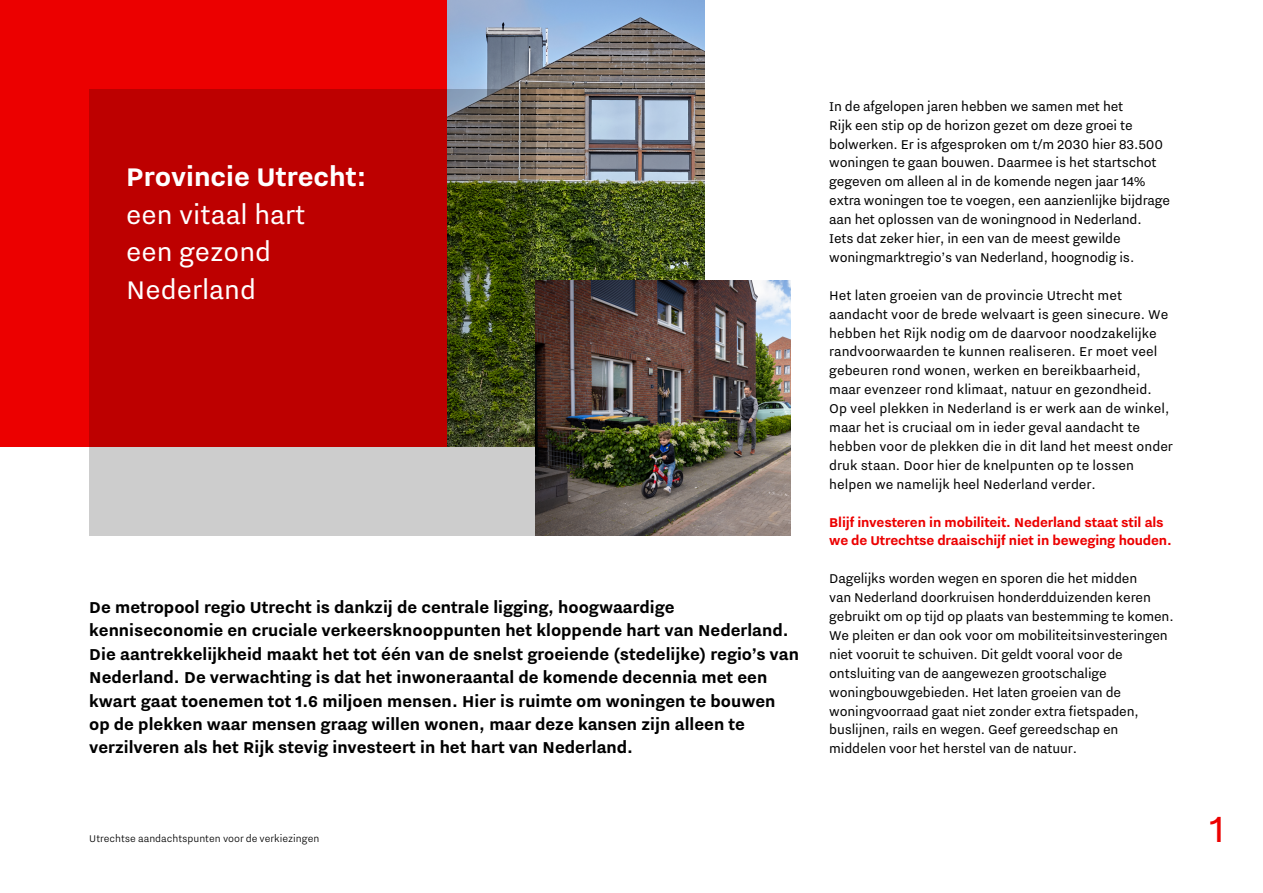
<style>
.page{position:relative;width:1263px;height:893px;background:#fff}
.page>*{position:absolute;margin:0;border:0;box-sizing:border-box;transform-origin:0 0}
.t1{font:45px "Nitti Utrecht";color:#ec0000}
.Hoofdtitel{font:31.5px/37.8px "Nitti Utrecht";color:#fff}
.Hoofdtitel-2{font:700 31.5px "Nitti Utrecht";color:#fff}
.Intro{font:700 19.5px/23.4px "Nitti Utrecht";color:#000}
.Basistekst{font:15.75px/18.9px "Nitti Utrecht";letter-spacing:-.01em;color:#000}
.Kop_1{font:700 15.75px/18.9px "Nitti Utrecht";letter-spacing:-.01em;color:#ec0000}
.t2{font:300 12px "Nitti Utrecht";color:#000}
</style>
<div class="page">
<img style="left:446px;top:0;width:258px;height:281px">
<div style="left:0;top:0;width:446px;height:446px;background:#ec0000"></div>
<svg style="left:89px;top:89px;width:447px;height:447px;background:#ad352f"></svg>
<img style="left:536px;top:281px;width:255px;height:255px">
<h1 class="Hoofdtitel-2" style="left:126px;top:159px;width:242px">Provincie Utrecht:</h1>
<h1 class="Hoofdtitel" style="left:126px;top:195px;width:181px">een vitaal hart een gezond<br>Nederland</h1>
<p class="Intro" style="left:89px;top:595px;width:711px">De metropool regio Utrecht is dankzij de centrale ligging, hoogwaardige kenniseconomie en cruciale verkeersknooppunten het kloppende hart van Nederland.<br>Die aantrekkelijkheid maakt het tot één van de snelst groeiende (stedelijke) regio’s van Nederland. De verwachting is dat het inwoneraantal de komende decennia met een kwart gaat toenemen tot 1.6 miljoen mensen. Hier is ruimte om woningen te bouwen op de plekken waar mensen graag willen wonen, maar deze kansen zijn alleen te verzilveren als het Rijk stevig investeert in het hart van Nederland.</p>
<p class="t2" style="left:89px;top:832px;width:232px">Utrechtse aandachtspunten voor de verkiezingen</p>
<p class="Basistekst" style="left:829px;top:96px;width:342px">In de afgelopen jaren hebben we samen met het<br>Rijk een stip op de horizon gezet om deze groei te bolwerken. Er is afgesproken om t/m 2030 hier 83.500 woningen te gaan bouwen. Daarmee is het startschot gegeven om alleen al in de komende negen jaar 14% extra woningen toe te voegen, een aanzienlijke bijdrage aan het oplossen van de woningnood in Nederland.<br>Iets dat zeker hier, in een van de meest gewilde woningmarktregio’s van Nederland, hoognodig is.</p>
<p class="Basistekst" style="left:829px;top:285px;width:345px">Het laten groeien van de provincie Utrecht met aandacht voor de brede welvaart is geen sinecure. We hebben het Rijk nodig om de daarvoor noodzakelijke randvoorwaarden te kunnen realiseren. Er moet veel gebeuren rond wonen, werken en bereikbaarheid, maar evenzeer rond klimaat, natuur en gezondheid.<br>Op veel plekken in Nederland is er werk aan de winkel, maar het is cruciaal om in ieder geval aandacht te hebben voor de plekken die in dit land het meest onder druk staan. Door hier de knelpunten op te lossen helpen we namelijk heel Nederland verder.</p>
<h2 class="Kop_1" style="left:829px;top:512px;width:344px">Blijf investeren in mobiliteit. Nederland staat stil als we de Utrechtse draaischijf niet in beweging houden.</h2>
<p class="Basistekst" style="left:829px;top:569px;width:346px">Dagelijks worden wegen en sporen die het midden<br>van Nederland doorkruisen honderdduizenden keren gebruikt om op tijd op plaats van bestemming te komen.<br>We pleiten er dan ook voor om mobiliteitsinvesteringen niet vooruit te schuiven. Dit geldt vooral voor de ontsluiting van de aangewezen grootschalige woningbouwgebieden. Het laten groeien van de woningvoorraad gaat niet zonder extra fietspaden, buslijnen, rails en wegen. Geef gereedschap en middelen voor het herstel van de natuur.</p>
<h1 class="t1" style="left:1209px;top:805px;width:17px">1</h1>
</div>
